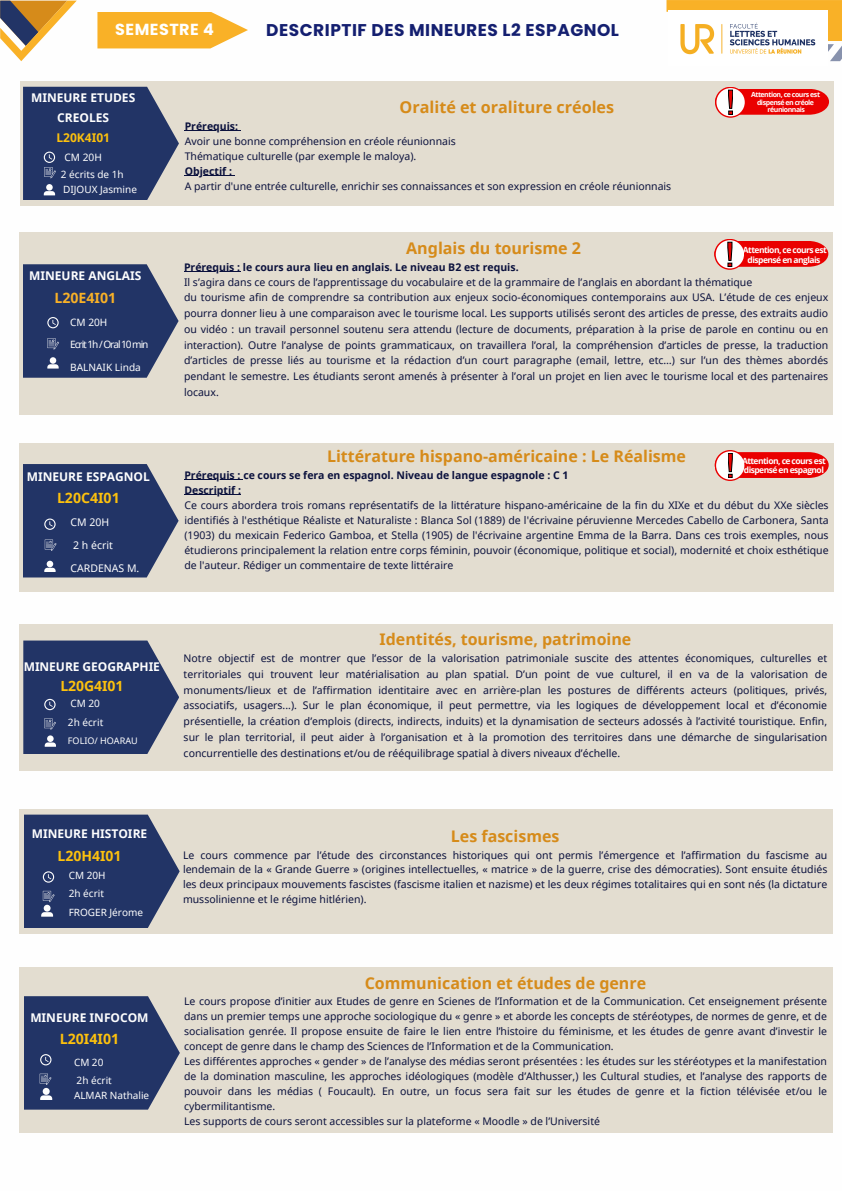
<style>
.page{position:relative;width:842px;height:1191px;background:#fff}
.page>*{position:absolute;margin:0;border:0;box-sizing:border-box;transform-origin:0 0}
.t1{font:700 17px "Poppins";letter-spacing:.03em;color:#141f70}
.t2{font:700 16.2px "Noto Sans";color:#d68b1a}
.t3{font:700 16.1px "Noto Sans";color:#d68b1a}
.t4{font:700 16px "Noto Sans";color:#d68b1a}
.t5{font:700 16px "Poppins";letter-spacing:.03em;color:#fff}
.t6{font:700 14.1px "Noto Sans";color:#fdc10d}
.t7{font:700 14.1px "Noto Sans";color:#f9b127}
.t8{font:700 14px "Noto Sans";color:#fdc10d}
.t9{font:700 12px/20.2px "Noto Sans";color:#fefefe;text-align:center}
.t10{font:10.5px/14.9px "Noto Sans";color:#0b113d}
.t11{font:700 10.5px "Noto Sans";color:#0b113d}
.t12{font:10.5px "Noto Sans";color:#fefefe}
.t13{font:10.1px "Noto Sans";color:#fefefe}
.t14{font:10.1px "Noto Sans";letter-spacing:-.1em;color:#fefefe}
.t15{font:10px/18.7px "Noto Sans";color:#fefefe}
.t16{font:9px "Noto Sans";color:#fefefe}
.t17{font:700 8.5px/9.2px "Open Sans";letter-spacing:-.065em;color:#fff;text-align:center}
.t18{font:700 7px/7.6px "Open Sans";letter-spacing:-.065em;color:#fff;text-align:center}
.s1{color:#fdc10d}
.s2{font-weight:700}
</style>
<div class="page">
<div style="left:20px;top:81px;width:813px;height:124px;background:#e1dacc"></div>
<hr style="left:185px;top:130px;width:53px;height:1px;background:#0b113d">
<hr style="left:185px;top:175px;width:47px;height:1px;background:#0b113d">
<svg style="left:23px;top:87px;width:156px;height:113px;background:#354571"></svg>
<svg style="left:715px;top:87px;width:31px;height:31px"></svg>
<svg style="left:716px;top:88px;width:29px;height:28px"></svg>
<svg style="left:715px;top:89px;width:114px;height:26px;background:#e83938"></svg>
<div style="left:19px;top:233px;width:814px;height:182px;background:#e1dacc"></div>
<svg style="left:23px;top:264px;width:156px;height:113px;background:#364671"></svg>
<hr style="left:184px;top:271px;width:56px;height:1px;background:#0b113d">
<svg style="left:714px;top:239px;width:31px;height:31px"></svg>
<svg style="left:716px;top:240px;width:28px;height:28px"></svg>
<svg style="left:714px;top:241px;width:114px;height:26px;background:#e83837"></svg>
<div style="left:19px;top:443px;width:814px;height:148px;background:#e1dacc"></div>
<svg style="left:23px;top:464px;width:156px;height:113px;background:#364571"></svg>
<hr style="left:184px;top:479px;width:59px;height:1px;background:#0b113d">
<hr style="left:184px;top:494px;width:57px;height:1px;background:#0b113d">
<svg style="left:715px;top:450px;width:31px;height:31px"></svg>
<svg style="left:716px;top:451px;width:28px;height:28px"></svg>
<svg style="left:715px;top:452px;width:114px;height:26px;background:#e83838"></svg>
<div style="left:19px;top:624px;width:813px;height:146px;background:#e1dacc"></div>
<svg style="left:23px;top:640px;width:156px;height:114px;background:#374772"></svg>
<div style="left:19px;top:809px;width:814px;height:124px;background:#e1dacc"></div>
<svg style="left:24px;top:814px;width:156px;height:113px;background:#374671"></svg>
<div style="left:19px;top:967px;width:814px;height:165px;background:#e1dacc"></div>
<svg style="left:24px;top:996px;width:156px;height:113px;background:#364571"></svg>
<svg style="left:97px;top:12px;width:151px;height:36px;background:#f9ba41"></svg>
<svg style="left:0;top:1px;width:77px;height:60px"></svg>
<svg style="left:666px;top:0;width:176px;height:61px"></svg>
<img style="left:669px;top:11px;width:159px;height:50px">
<h5 class="t5" style="left:115px;top:18px;width:100px">SEMESTRE 4</h5>
<p class="t1" style="left:266px;top:18px;width:354px">DESCRIPTIF DES MINEURES L2 ESPAGNOL</p>
<p class="t9" style="left:31px;top:87px;width:106px">MINEURE ETUDES<br>CREOLES<br><span class="s1">L20K4I01</span></p>
<p class="t13" style="left:65px;top:150px;width:39px">CM 20H</p>
<p class="t15" style="left:61px;top:166px;width:78px;line-height:15.8px">2 écrits de 1h<br>DIJOUX Jasmine</p>
<p class="t2" style="left:399px;top:95px;width:216px">Oralité et oraliture créoles</p>
<h1 class="t10" style="left:185px;top:118px;width:273px"><span class="s2">Prérequis:<br></span>Avoir une bonne compréhension en créole réunionnais<br>Thématique culturelle (par exemple le maloya).</h1>
<h1 class="t10" style="left:185px;top:163px;width:488px"><span class="s2">Objectif :<br></span>A partir d'une entrée culturelle, enrichir ses connaissances et son expression en créole réunionnais</h1>
<p class="t18" style="left:751px;top:91px;width:70px">Attention, ce cours est dispensé en créole</p>
<p class="t18" style="left:767px;top:106px;width:39px">réunionnais</p>
<p class="t9" style="left:29px;top:265px;width:114px">MINEURE ANGLAIS</p>
<p class="t7" style="left:54px;top:288px;width:63px">L20E4I01</p>
<p class="t13" style="left:70px;top:315px;width:39px">CM 20H</p>
<p class="t14" style="left:70px;top:337px;width:80px">Ecrit 1h / Oral 10 min</p>
<p class="t13" style="left:70px;top:360px;width:72px">BALNAIK Linda</p>
<p class="t9" style="left:27px;top:466px;width:125px">MINEURE ESPAGNOL</p>
<p class="t6" style="left:57px;top:488px;width:64px">L20C4I01</p>
<h4 class="t12" style="left:71px;top:514px;width:40px">CM 20H</h4>
<h4 class="t12" style="left:73px;top:537px;width:41px">2 h écrit</h4>
<h4 class="t12" style="left:71px;top:561px;width:70px">CARDENAS M.</h4>
<p class="t9" style="left:24px;top:656px;width:138px">MINEURE GEOGRAPHIE</p>
<p class="t8" style="left:60px;top:675px;width:64px">L20G4I01</p>
<h4 class="t15" style="left:68px;top:693px;width:37px;line-height:19.5px">CM 20<br>2h écrit</h4>
<h4 class="t16" style="left:68px;top:734px;width:71px">FOLIO/ HOARAU</h4>
<h3 class="t3" style="left:406px;top:237px;width:176px">Anglais du tourisme 2</h3>
<p class="t10" style="left:184px;top:258px;width:646px;line-height:15.7px"><span class="s2">Prérequis : le cours aura lieu en anglais. Le niveau B2 est requis.<br></span>Il s’agira dans ce cours de l’apprentissage du vocabulaire et de la grammaire de l’anglais en abordant la thématique<br>du tourisme afin de comprendre sa contribution aux enjeux socio-économiques contemporains aux USA. L’étude de ces enjeux pourra donner lieu à une comparaison avec le tourisme local. Les supports utilisés seront des articles de presse, des extraits audio ou vidéo : un travail personnel soutenu sera attendu (lecture de documents, préparation à la prise de parole en continu ou en interaction). Outre l’analyse de points grammaticaux, on travaillera l’oral, la compréhension d’articles de presse, la traduction d’articles de presse liés au tourisme et la rédaction d’un court paragraphe (email, lettre, etc…) sur l’un des thèmes abordés pendant le semestre. Les étudiants seront amenés à présenter à l’oral un projet en lien avec le tourisme local et des partenaires locaux.</p>
<p class="t17" style="left:743px;top:245px;width:85px">Attention, ce cours est dispensé en anglais</p>
<p class="t4" style="left:327px;top:445px;width:360px">Littérature hispano-américaine : Le Réalisme</p>
<p class="t11" style="left:184px;top:467px;width:386px">Prérequis : ce cours se fera en espagnol. Niveau de langue espagnole : C 1</p>
<p class="t10" style="left:184px;top:482px;width:646px"><span class="s2">Descriptif :<br></span>Ce cours abordera trois romans représentatifs de la littérature hispano-américaine de la fin du XIXe et du début du XXe siècles identifiés à l'esthétique Réaliste et Naturaliste : Blanca Sol (1889) de l'écrivaine péruvienne Mercedes Cabello de Carbonera, Santa (1903) du mexicain Federico Gamboa, et Stella (1905) de l'écrivaine argentine Emma de la Barra. Dans ces trois exemples, nous étudierons principalement la relation entre corps féminin, pouvoir (économique, politique et social), modernité et choix esthétique de l'auteur. Rédiger un commentaire de texte littéraire</p>
<h4 class="t17" style="left:742px;top:456px;width:85px;text-align:left">Attention, ce cours est dispensé en espagnol</h4>
<h2 class="t4" style="left:380px;top:627px;width:253px">Identités, tourisme, patrimoine</h2>
<p class="t10" style="left:184px;top:650px;width:645px;line-height:15.8px;text-align:justify">Notre objectif est de montrer que l’essor de la valorisation patrimoniale suscite des attentes économiques, culturelles et territoriales qui trouvent leur matérialisation au plan spatial. D’un point de vue culturel, il en va de la valorisation de monuments/lieux et de l’affirmation identitaire avec en arrière-plan les postures de différents acteurs (politiques, privés, associatifs, usagers...). Sur le plan économique, il peut permettre, via les logiques de développement local et d’économie présentielle, la création d’emplois (directs, indirects, induits) et la dynamisation de secteurs adossés à l’activité touristique. Enfin, sur le plan territorial, il peut aider à l’organisation et à la promotion des territoires dans une démarche de singularisation concurrentielle des destinations et/ou de rééquilibrage spatial à divers niveaux d’échelle.</p>
<p class="t9" style="left:32px;top:823px;width:117px">MINEURE HISTOIRE</p>
<p class="t8" style="left:58px;top:845px;width:66px">L20H4I01</p>
<p class="t15" style="left:69px;top:865px;width:76px">CM 20H<br>2h écrit<br>FROGER Jérome</p>
<p class="t9" style="left:30px;top:1007px;width:120px">MINEURE INFOCOM</p>
<p class="t6" style="left:60px;top:1028px;width:61px">L20I4I01</p>
<h4 class="t15" style="left:74px;top:1052px;width:39px;line-height:18.4px">CM 20<br>2h écrit</h4>
<h4 class="t15" style="left:74px;top:1085px;width:77px">ALMAR Nathalie</h4>
<h5 class="t4" style="left:451px;top:824px;width:110px">Les fascismes</h5>
<p class="t10" style="left:183px;top:847px;width:646px;text-align:justify">Le cours commence par l’étude des circonstances historiques qui ont permis l’émergence et l’affirmation du fascisme au lendemain de la « Grande Guerre » (origines intellectuelles, « matrice » de la guerre, crise des démocraties). Sont ensuite étudiés les deux principaux mouvements fascistes (fascisme italien et nazisme) et les deux régimes totalitaires qui en sont nés (la dictature mussolinienne et le régime hitlérien).</p>
<h4 class="t4" style="left:365px;top:971px;width:283px">Communication et études de genre</h4>
<h4 class="t10" style="left:184px;top:993px;width:644px">Le cours propose d’initier aux Etudes de genre en Scienes de l’Information et de la Communication. Cet enseignement présente dans un premier temps une approche sociologique du « genre » et aborde les concepts de stéréotypes, de normes de genre, et de socialisation genrée. Il propose ensuite de faire le lien entre l’histoire du féminisme, et les études de genre avant d’investir le concept de genre dans le champ des Sciences de l’Information et de la Communication.<br>Les différentes approches « gender » de l’analyse des médias seront présentées : les études sur les stéréotypes et la manifestation de la domination masculine, les approches idéologiques (modèle d’Althusser,) les Cultural studies, et l’analyse des rapports de pouvoir dans les médias ( Foucault). En outre, un focus sera fait sur les études de genre et la fiction télévisée et/ou le cybermilitantisme.<br>Les supports de cours seront accessibles sur la plateforme « Moodle » de l’Université</h4>
</div>
